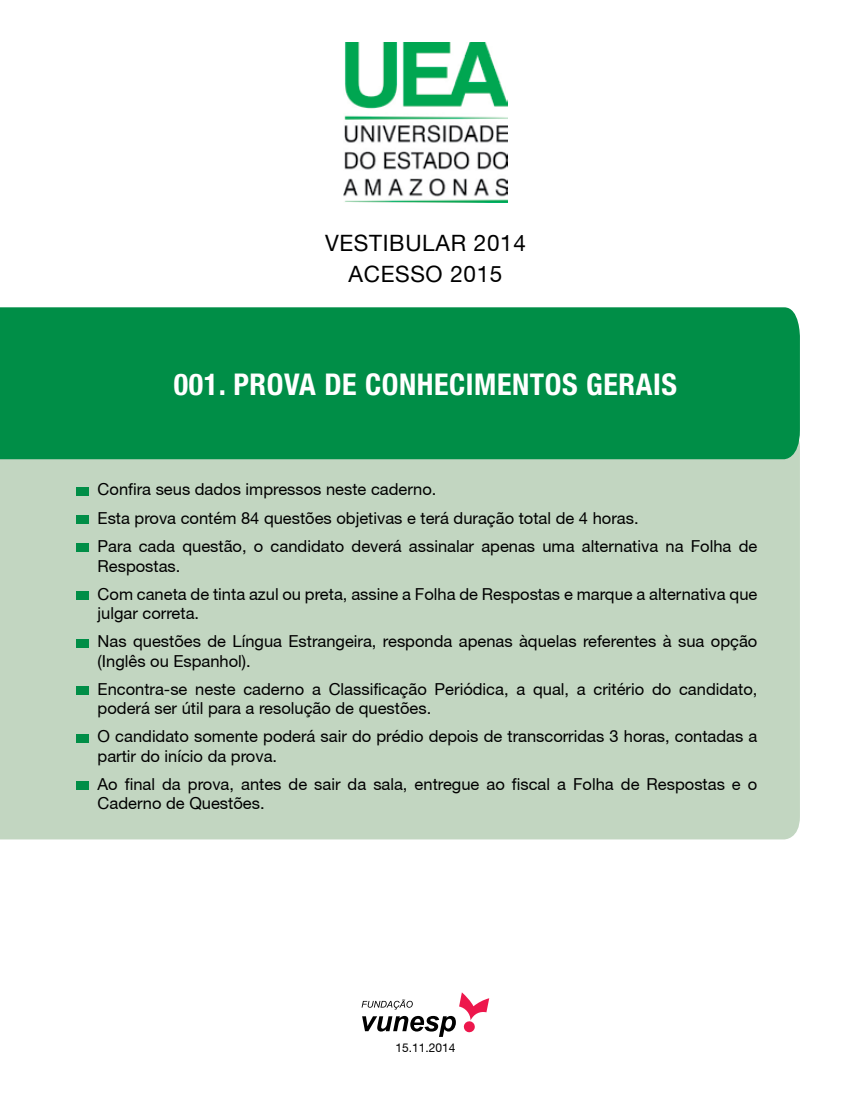
<style>
.page{position:relative;width:851px;height:1106px;background:#fff}
.page>*{position:absolute;margin:0;border:0;box-sizing:border-box;transform-origin:0 0}
.t1{font:700 condensed 30px "Helvetica Neue LT Std";letter-spacing:.02em;color:#fff}
.t2{font:22.5px/31.2px "Helvetica 55 Roman";letter-spacing:.03em;color:#000;text-align:center}
.t3{font:16.5px/28px "Helvetica 55 Roman";color:#000}
.t4{font:12px "Helvetica 55 Roman";color:#000}
</style>
<div class="page">
<div style="left:0;top:459px;width:799px;height:380px;background:#c2d6c1"></div>
<div style="left:0;top:307px;width:799px;height:152px;background:#008e47"></div>
<img style="left:343px;top:43px;width:164px;height:159px">
<div style="left:77px;top:487px;width:12px;height:8px;background:#008e47"></div>
<div style="left:77px;top:515px;width:12px;height:8px;background:#008e47"></div>
<div style="left:77px;top:543px;width:12px;height:9px;background:#008e47"></div>
<div style="left:77px;top:591px;width:12px;height:8px;background:#008e47"></div>
<div style="left:77px;top:638px;width:12px;height:9px;background:#008e47"></div>
<div style="left:77px;top:686px;width:12px;height:8px;background:#008e47"></div>
<div style="left:77px;top:733px;width:12px;height:9px;background:#008e47"></div>
<div style="left:77px;top:781px;width:12px;height:8px;background:#008e47"></div>
<svg style="left:361px;top:992px;width:128px;height:44px"></svg>
<p class="t2" style="left:325px;top:227px;width:202px">Vestibular 2014<br>Acesso 2015</p>
<p class="t1" style="left:174px;top:366px;width:504px">001. PROVA DE CONHECIMENTOS GERAIS</p>
<p class="t3" style="left:98px;top:475px;width:661px">Confira seus dados impressos neste caderno.<br>Esta prova contém 84 questões objetivas e terá duração total de 4 horas.<br>Para cada questão, o candidato deverá assinalar apenas uma alternativa na Folha de</p>
<p class="t3" style="left:98px;top:551px;width:661px">Respostas.<br>Com caneta de tinta azul ou preta, assine a Folha de Respostas e marque a alternativa que</p>
<p class="t3" style="left:98px;top:599px;width:661px">julgar correta.<br>Nas questões de Língua Estrangeira, responda apenas àquelas referentes à sua opção</p>
<p class="t3" style="left:98px;top:646px;width:661px">(I nglês ou Espanhol).<br>Encontra-se neste caderno a Classificação Periódica, a qual, a critério do candidato,</p>
<p class="t3" style="left:98px;top:694px;width:661px">poderá ser útil para a resolução de questões.<br>O candidato somente poderá sair do prédio depois de transcorridas 3 horas, contadas a</p>
<p class="t3" style="left:98px;top:741px;width:661px">partir do início da prova.<br>Ao final da prova, antes de sair da sala, entregue ao fiscal a Folha de Respostas e o</p>
<p class="t3" style="left:98px;top:789px;width:168px">Caderno de Questões.</p>
<p class="t4" style="left:395px;top:1040px;width:62px">15.11.2014</p>
</div>
